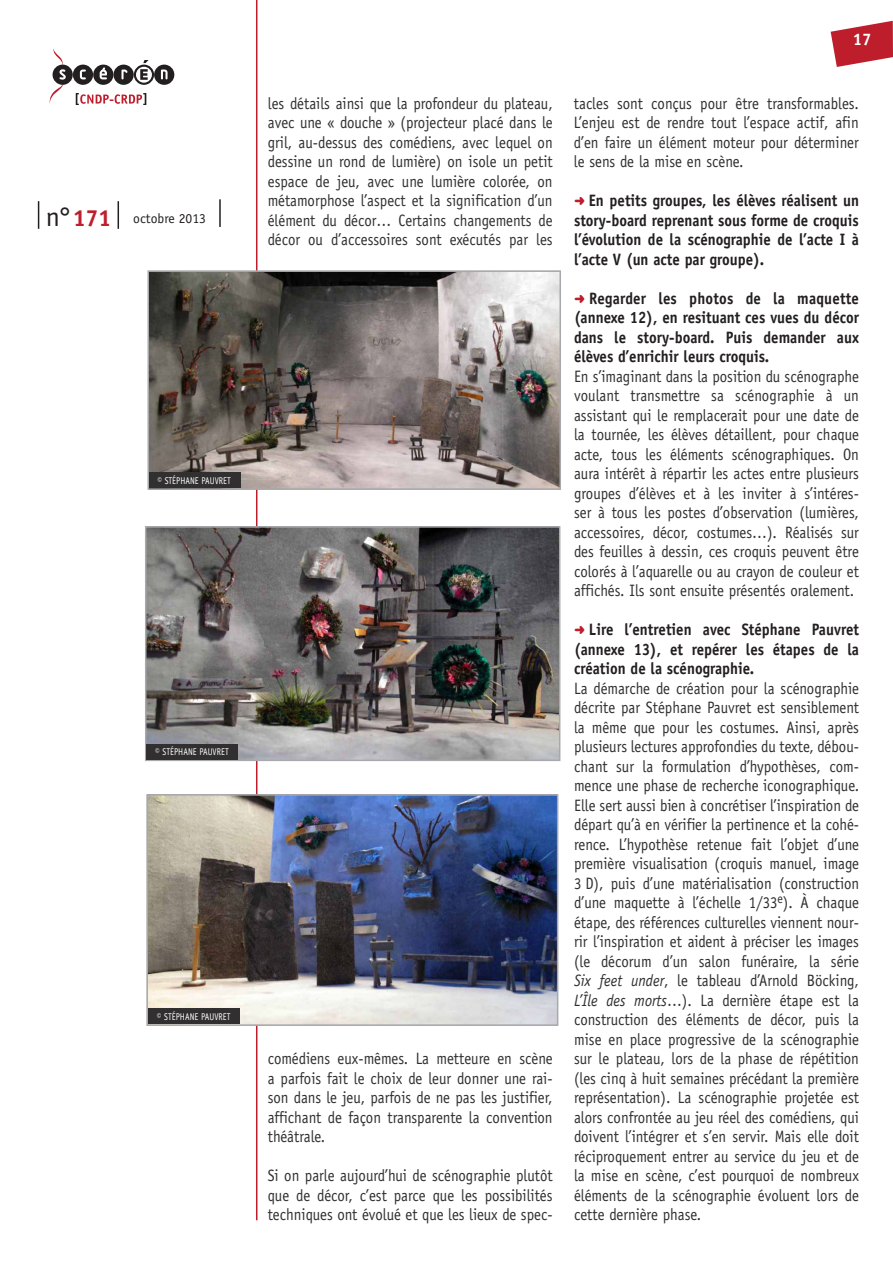
<style>
.page{position:relative;width:893px;height:1263px;background:#fff}
.page>*{position:absolute;margin:0;border:0;box-sizing:border-box;transform-origin:0 0}
.t1{font:700 16.8px "Officina Sans Std";color:#fff}
.t2{font:16.5px/19.5px "Officina Sans Std";color:#312f30;text-align:justify;scale:.9 1}
.t3{font:700 16.5px/19.5px "Officina Sans Std";color:#231f20;text-align:justify;scale:.9 1}
.t4{font:13.65px "Officina Sans Std";color:#231f20}
.t5{font:9.75px "Officina Sans LT";letter-spacing:.005em;color:#fff;scale:.85 1}
.s1{font-size:27.3px}
.s2{font-weight:700;font-size:23.4px;color:#be1d2c}
.s3{font-family:"Officina Sans Std";font-weight:700}
.s4{font-family:"Distro Bats";font-weight:400;font-size:13.5px;color:#be1d2c}
.s5{font-style:italic}
</style>
<div class="page">
<svg style="left:831px;top:21px;width:62px;height:46px"></svg>
<hr style="left:256px;top:0;width:1px;height:1220px;background:#be1d2c">
<hr style="left:219px;top:199px;width:2px;height:28px;background:#231f20">
<svg style="left:38px;top:201px;width:1px;height:28px"></svg>
<svg style="left:118px;top:201px;width:1px;height:28px"></svg>
<svg style="left:49px;top:48px;width:125px;height:56px"></svg>
<img style="left:150px;top:273px;width:408px;height:214px">
<div style="left:147px;top:270px;width:414px;height:220px;border:2px solid #a8a9ad"></div>
<div style="left:149px;top:472px;width:91px;height:16px;background:#312f30"></div>
<img style="left:149px;top:797px;width:406px;height:226px">
<div style="left:146px;top:794px;width:412px;height:232px;border:2px solid #a8a9ad"></div>
<div style="left:148px;top:1008px;width:92px;height:16px;background:#312f30"></div>
<img style="left:148px;top:529px;width:409px;height:229px">
<div style="left:145px;top:526px;width:415px;height:235px;border:2px solid #a8a9ad"></div>
<div style="left:147px;top:744px;width:91px;height:15px;background:#312f30"></div>
<p class="t4" style="left:46px;top:210px;width:162px"><span class="s1">n°</span> <span class="s2">171</span> octobre 2013</p>
<p class="t5" style="left:157px;top:475px;width:87px"><span class="s3">©</span> STÉPHANE PAUVRET</p>
<p class="t5" style="left:155px;top:746px;width:87px"><span class="s3">©</span> STÉPHANE PAUVRET</p>
<p class="t5" style="left:157px;top:1011px;width:87px"><span class="s3">©</span> STÉPHANE PAUVRET</p>
<p class="t2" style="left:268px;top:93px;width:318px">les détails ainsi que la profondeur du plateau, avec une « douche » (projecteur placé dans le gril, au-dessus des comédiens, avec lequel on dessine un rond de lumière) on isole un petit espace de jeu, avec une lumière colorée, on métamorphose l’aspect et la signification d’un élément du décor… Certains changements de décor ou d’accessoires sont exécutés par les</p>
<p class="t2" style="left:268px;top:1049px;width:318px">comédiens eux-mêmes. La metteure en scène a parfois fait le choix de leur donner une rai&shy;son dans le jeu, parfois de ne pas les justifier, affichant de façon transparente la convention théâtrale.</p>
<p class="t2" style="left:268px;top:1166px;width:318px">Si on parle aujourd’hui de scénographie plutôt que de décor, c’est parce que les possibilités techniques ont évolué et que les lieux de spec-</p>
<p class="t1" style="left:853px;top:29px;width:20px">17</p>
<p class="t2" style="left:574px;top:93px;width:318px">tacles sont conçus pour être transformables.<br>L’enjeu est de rendre tout l’espace actif, afin d’en faire un élément moteur pour déterminer le sens de la mise en scène.</p>
<p class="t3" style="left:574px;top:191px;width:318px"><span class="s4">b</span> En petits groupes, les élèves réalisent un story-board reprenant sous forme de croquis l’évolution de la scénographie de l’acte I à l’acte V (un acte par groupe).</p>
<p class="t3" style="left:574px;top:288px;width:318px"><span class="s4">b</span> Regarder les photos de la maquette (annexe 12), en resituant ces vues du décor dans le story-board. Puis demander aux élèves d’enrichir leurs croquis.</p>
<p class="t2" style="left:574px;top:366px;width:318px">En s’imaginant dans la position du scénographe voulant transmettre sa scénographie à un assistant qui le remplacerait pour une date de la tournée, les élèves détaillent, pour chaque acte, tous les éléments scénographiques. On aura intérêt à répartir les actes entre plusieurs groupes d’élèves et à les inviter à s’intéres&shy;ser à tous les postes d’observation (lumières, accessoires, décor, costumes…). Réalisés sur des feuilles à dessin, ces croquis peuvent être colorés à l’aquarelle ou au crayon de couleur et affichés. Ils sont ensuite présentés oralement.</p>
<p class="t3" style="left:574px;top:620px;width:318px"><span class="s4">b</span> Lire l’entretien avec Stéphane Pauvret (annexe 13), et repérer les étapes de la création de la scénographie.</p>
<p class="t2" style="left:574px;top:678px;width:318px">La démarche de création pour la scénographie décrite par Stéphane Pauvret est sensiblement la même que pour les costumes. Ainsi, après plusieurs lectures approfondies du texte, débou&shy;chant sur la formulation d’hypothèses, com&shy;mence une phase de recherche iconographique.<br>Elle sert aussi bien à concrétiser l’inspiration de départ qu’à en vérifier la pertinence et la cohé&shy;rence. L’hypothèse retenue fait l’objet d’une première visualisation (croquis manuel, image 3 D), puis d’une matérialisation (construction d’une maquette à l’échelle 1/33<sup>e</sup>). À chaque étape, des références culturelles viennent nour&shy;rir l’inspiration et aident à préciser les images (le décorum d’un salon funéraire, la série <span class="s5">Six feet under</span>, le tableau d’Arnold Böcking, <span class="s5">L’Île des morts</span>…). La dernière étape est la construction des éléments de décor, puis la mise en place progressive de la scénographie sur le plateau, lors de la phase de répétition (les cinq à huit semaines précédant la première représentation). La scénographie projetée est alors confrontée au jeu réel des comédiens, qui doivent l’intégrer et s’en servir. Mais elle doit réciproquement entrer au service du jeu et de la mise en scène, c’est pourquoi de nombreux éléments de la scénographie évoluent lors de cette dernière phase.</p>
</div>
